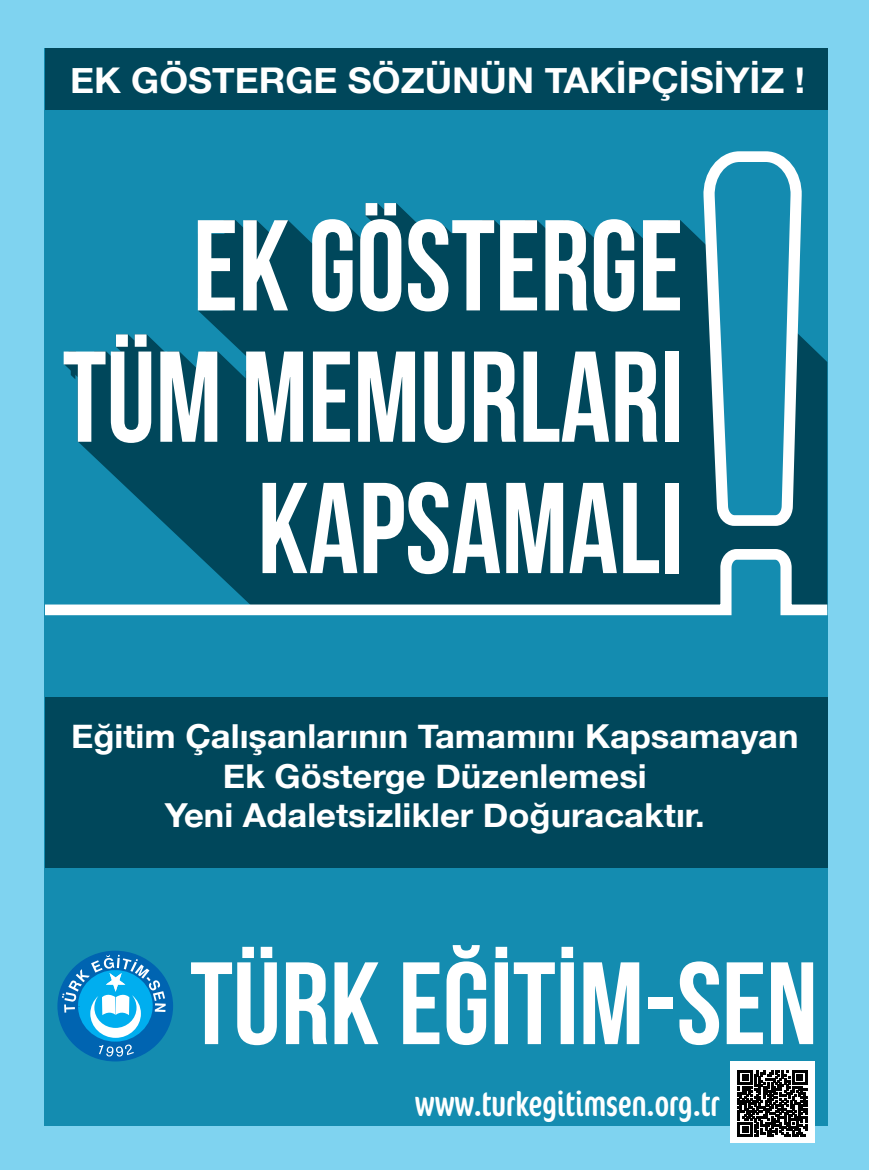
<style>
.page{position:relative;width:869px;height:1170px;background:#fff}
.page>*{position:absolute;margin:0;border:0;box-sizing:border-box;transform-origin:0 0}
.t1{font:128.88px/131.2px "Bebas Neue";color:#fff;text-align:right;scale:.96 1}
.t2{font:116.75px "Bebas Neue";color:#fff}
.t3{font:700 35.38px "Helvetica Neue";color:#fff;scale:1.04 1}
.t4{font:35.38px "Cocon Pro Excon";color:#fff;scale:1.04 1}
.t5{font:700 33px/39.6px "Helvetica Neue";color:#fff;text-align:center;scale:1.04 1}
</style>
<div class="page">
<div style="left:0;top:0;width:868px;height:1169px;background:#7fd3f0"></div>
<div style="left:45px;top:48px;width:781px;height:1077px;background:#148cb0"></div>
<svg style="left:64px;top:203px;width:762px;height:340px;fill:#00475b"></svg>
<svg style="left:71px;top:363px;width:4px;height:16px"></svg>
<div style="left:45px;top:696px;width:781px;height:171px;background:#00475b"></div>
<div style="left:45px;top:48px;width:781px;height:61px;background:#00475b"></div>
<svg style="left:44px;top:543px;width:784px;height:77px"></svg>
<svg style="left:707px;top:151px;width:99px;height:380px"></svg>
<div style="left:57px;top:950px;width:116px;height:111px;background:#0064b1;border-radius:50%"></div>
<svg style="left:62px;top:954px;width:104px;height:102px"></svg>
<div style="left:729px;top:1061px;width:85px;height:81px;background:#fff"></div>
<svg style="left:737px;top:1070px;width:70px;height:66px"></svg>
<p class="t3" style="left:70px;top:52px;width:707px">EK GÖSTERGE SÖZÜNÜN TAKİPÇİSİYİZ !</p>
<h1 class="t1" style="left:63px;top:199px;width:647px">EK GÖSTERGE<br>TÜM MEMURLARI<br>KAPSAMALI</h1>
<p class="t5" style="left:71px;top:717px;width:700px">Eğitim Çalışanlarının Tamamını Kapsamayan<br>Ek Gösterge Düzenlemesi<br>Yeni Adaletsizlikler Doğuracaktır.</p>
<h2 class="t2" style="left:190px;top:939px;width:629px">TÜRK EĞİTİM-SEN</h2>
<p class="t4" style="left:414px;top:1078px;width:294px">www.turkegitimsen.org.tr</p>
</div>
